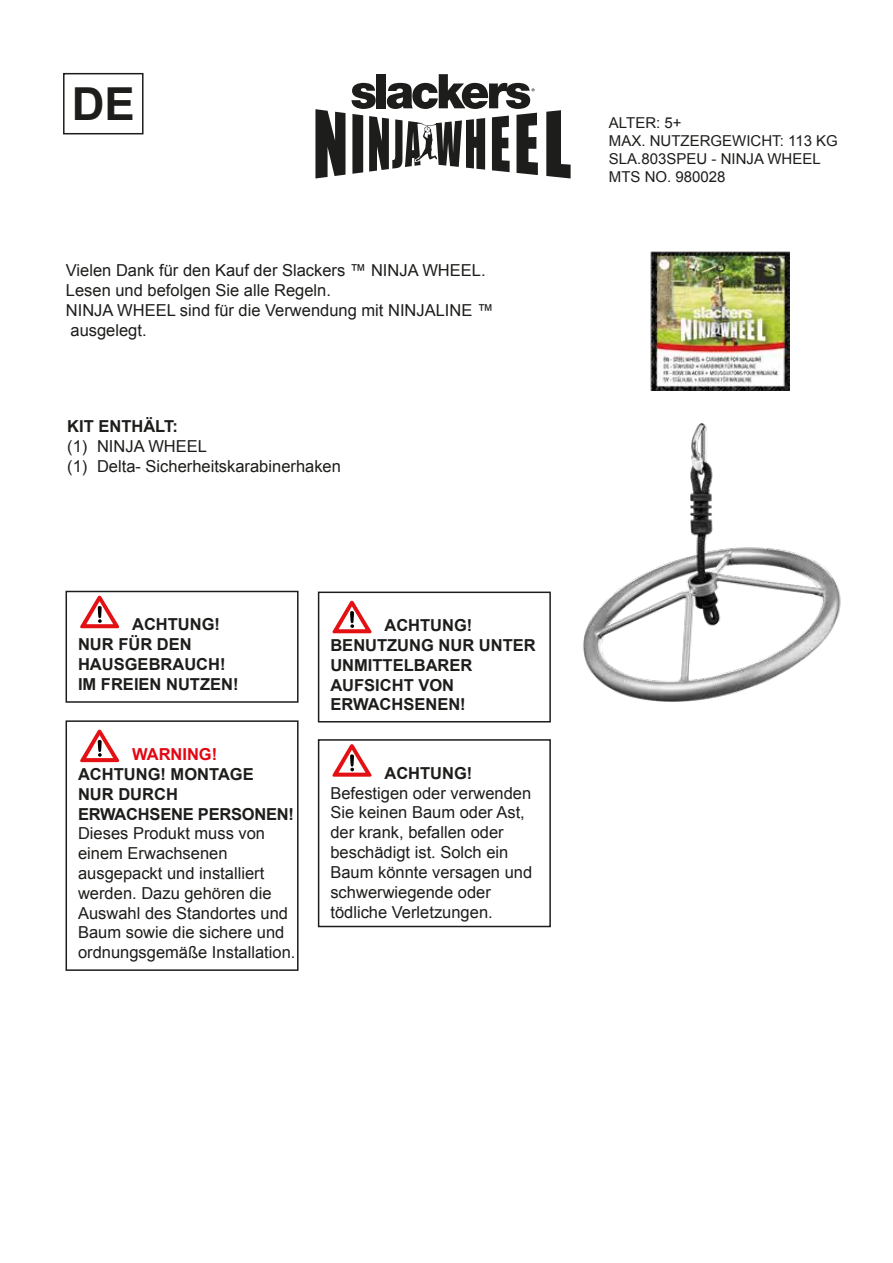
<style>
.page{position:relative;width:893px;height:1263px;background:#fff}
.page>*{position:absolute;margin:0;border:0;box-sizing:border-box;transform-origin:0 0}
.t1{font:700 45.45px "Arial";color:#1d1d1b}
.t2{font:16.5px/19.8px "Arial";color:#1d1d1b}
.t3{font:700 16.5px/19.8px "Arial";color:#1d1d1b}
.t4{font:700 16.5px "Arial";color:#e30613}
.t5{font:15px/18px "Arial";color:#1d1d1b}
</style>
<div class="page">
<div style="left:63px;top:73px;width:81px;height:61px;background:#fff;border:2px solid #1d1d1b"></div>
<div style="left:66px;top:591px;width:233px;height:112px;border:2px solid #1d1d1b"></div>
<svg style="left:80px;top:596px;width:39px;height:32px"></svg>
<div style="left:318px;top:591px;width:233px;height:131px;border:2px solid #1d1d1b"></div>
<svg style="left:333px;top:601px;width:38px;height:32px"></svg>
<div style="left:66px;top:720px;width:233px;height:251px;border:2px solid #1d1d1b"></div>
<svg style="left:80px;top:730px;width:39px;height:32px"></svg>
<div style="left:318px;top:739px;width:233px;height:188px;border:2px solid #1d1d1b"></div>
<svg style="left:333px;top:744px;width:38px;height:33px"></svg>
<svg style="left:315px;top:109px;width:30px;height:69px;background:#434341"></svg>
<svg style="left:546px;top:110px;width:25px;height:68px"></svg>
<svg style="left:351px;top:74px;width:187px;height:101px"></svg>
<img style="left:583px;top:424px;width:258px;height:278px">
<img style="left:650px;top:252px;width:139px;height:139px">
<h1 class="t1" style="left:72px;top:74px;width:65px">DE</h1>
<p class="t2" style="left:66px;top:261px;width:429px">Vielen Dank für den Kauf der Slackers ™ NINJA WHEEL.<br>Lesen und befolgen Sie alle Regeln.<br>NINJA WHEEL sind für die Verwendung mit NINJALINE ™ ausgelegt.</p>
<p class="t3" style="left:67px;top:417px;width:112px">KIT ENTHÄLT:</p>
<p class="t2" style="left:67px;top:437px;width:275px">(1) NINJA WHEEL<br>(1) Delta- Sicherheitskarabinerhaken</p>
<p class="t3" style="left:78px;top:615px;width:162px;text-indent:54px">ACHTUNG!<br>NUR FÜR DEN<br>HAUSGEBRAUCH!<br>IM FREIEN NUTZEN!</p>
<p class="t3" style="left:330px;top:616px;width:207px;text-indent:54px">ACHTUNG!<br>BENUTZUNG NUR UNTER<br>UNMITTELBARER<br>AUFSICHT VON<br>ERWACHSENEN!</p>
<p class="t4" style="left:132px;top:743px;width:87px">WARNING!</p>
<p class="t3" style="left:78px;top:765px;width:217px">ACHTUNG! MONTAGE<br>NUR DURCH<br>ERWACHSENE PERSONEN!</p>
<p class="t2" style="left:78px;top:824px;width:219px">Dieses Produkt muss von einem Erwachsenen ausgepackt und installiert werden. Dazu gehören die<br>Auswahl des Standortes und<br>Baum sowie die sichere und ordnungsgemäße Installation.</p>
<p class="t3" style="left:384px;top:764px;width:89px">ACHTUNG!</p>
<p class="t2" style="left:330px;top:783px;width:203px">Befestigen oder verwenden<br>Sie keinen Baum oder Ast, der krank, befallen oder beschädigt ist. Solch ein<br>Baum könnte versagen und schwerwiegende oder tödliche Verletzungen.</p>
<p class="t5" style="left:609px;top:114px;width:230px">ALTER: 5+<br>MAX. NUTZERGEWICHT: 113 KG<br>SLA.803SPEU - NINJA WHEEL<br>MTS NO. 980028</p>
</div>
